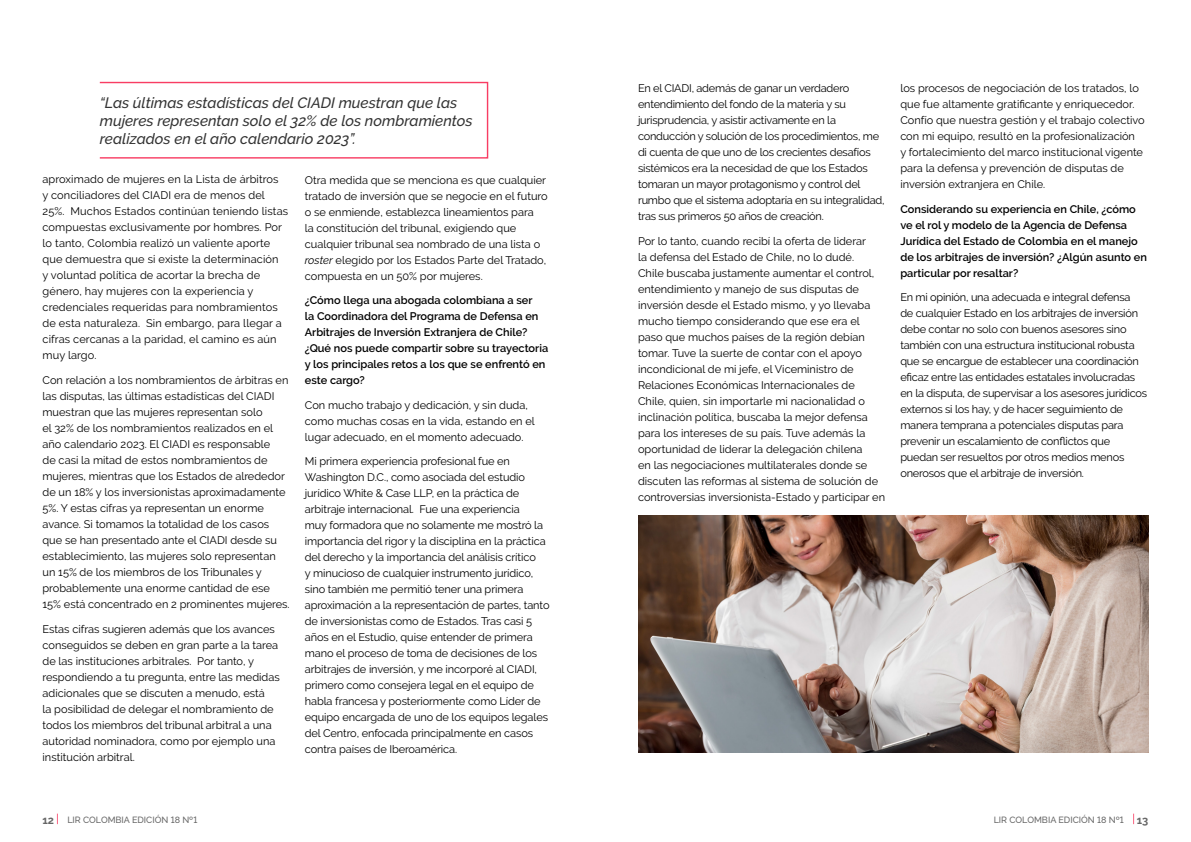
<style>
.page{position:relative;width:1191px;height:842px;background:#fff}
.page>*{position:absolute;margin:0;border:0;box-sizing:border-box;transform-origin:0 0}
.t1{font:italic 500 15px/18px "Raleway";color:#333}
.t2{font:11px/16px "Raleway";color:#000}
.t3{font:11px/16px "Raleway";letter-spacing:-.02em;color:#000}
.t4{font:600 11px/16px "Raleway";color:#000}
.t5{font:500 9px "Raleway";color:#666}
.s1{font-style:italic}
.s2{font-weight:700;font-size:11px}
</style>
<div class="page">
<img style="left:638px;top:515px;width:510px;height:238px">
<div style="left:99px;top:82px;width:389px;height:77px;border:1px solid #f83d63"></div>
<h1 class="t1" style="left:100px;top:94px;width:374px">“Las últimas estadísticas del CIADI muestran que las mujeres representan solo el 32% de los nombramientos realizados en el año calendario 2023”.</h1>
<p class="t2" style="left:43px;top:171px;width:247px">aproximado de mujeres en la Lista de árbitros<br>y conciliadores del CIADI era de menos del 25%. Muchos Estados continúan teniendo listas compuestas exclusivamente por hombres. Por lo tanto, Colombia realizó un valiente aporte que demuestra que si existe la determinación<br>y voluntad política de acortar la brecha de género, hay mujeres con la experiencia y credenciales requeridas para nombramientos de esta naturaleza. Sin embargo, para llegar a cifras cercanas a la paridad, el camino es aún muy largo.</p>
<p class="t2" style="left:43px;top:372px;width:249px">Con relación a los nombramientos de árbitras en las disputas, las últimas estadísticas del CIADI muestran que las mujeres representan solo<br>el 32% de los nombramientos realizados en el año calendario 2023. El CIADI es responsable<br>de casi la mitad de estos nombramientos de mujeres, mientras que los Estados de alrededor de un 18% y los inversionistas aproximadamente 5%. Y estas cifras ya representan un enorme avance. Si tomamos la totalidad de los casos que se han presentado ante el CIADI desde su establecimiento, las mujeres solo representan un 15% de los miembros de los Tribunales y probablemente una enorme cantidad de ese 15% está concentrado en 2 prominentes mujeres.</p>
<p class="t2" style="left:43px;top:621px;width:239px">Estas cifras sugieren además que los avances conseguidos se deben en gran parte a la tarea de las instituciones arbitrales. Por tanto, y respondiendo a tu pregunta, entre las medidas adicionales que se discuten a menudo, está<br>la posibilidad de delegar el nombramiento de todos los miembros del tribunal arbitral a una autoridad nominadora, como por ejemplo una institución arbitral.</p>
<p class="t2" style="left:305px;top:172px;width:244px">Otra medida que se menciona es que cualquier tratado de inversión que se negocie en el futuro o se enmiende, establezca lineamientos para<br>la constitución del tribunal, exigiendo que cualquier tribunal sea nombrado de una lista o <span class="s1">roster</span> elegido por los Estados Parte del Tratado, compuesta en un 50% por mujeres.</p>
<p class="t4" style="left:305px;top:292px;width:245px">¿Cómo llega una abogada colombiana a ser<br>la Coordinadora del Programa de Defensa en Arbitrajes de Inversión Extranjera de Chile? ¿Qué nos puede compartir sobre su trayectoria y los principales retos a los que se enfrentó en este cargo?</p>
<p class="t2" style="left:305px;top:397px;width:232px">Con mucho trabajo y dedicación, y sin duda, como muchas cosas en la vida, estando en el lugar adecuado, en el momento adecuado.</p>
<p class="t2" style="left:305px;top:453px;width:246px">Mi primera experiencia profesional fue en Washington D.C., como asociada del estudio jurídico White &amp; Case LLP, en la práctica de arbitraje internacional. Fue una experiencia<br>muy formadora que no solamente me mostró la importancia del rigor y la disciplina en la práctica del derecho y la importancia del análisis crítico<br>y minucioso de cualquier instrumento jurídico, sino también me permitió tener una primera aproximación a la representación de partes, tanto de inversionistas como de Estados. Tras casi 5 años en el Estudio, quise entender de primera mano el proceso de toma de decisiones de los arbitrajes de inversión, y me incorporé al CIADI, primero como consejera legal en el equipo de habla francesa y posteriormente como Líder de equipo encargada de uno de los equipos legales del Centro, enfocada principalmente en casos contra países de Iberoamérica.</p>
<p class="t3" style="left:638px;top:80px;width:248px">En el CIADI, además de ganar un verdadero entendimiento del fondo de la materia y su jurisprudencia, y asistir activamente en la conducción y solución de los procedimientos, me di cuenta de que uno de los crecientes desafíos sistémicos era la necesidad de que los Estados tomaran un mayor protagonismo y control del rumbo que el sistema adoptaría en su integralidad, tras sus primeros 50 años de creación.</p>
<p class="t2" style="left:638px;top:233px;width:249px">Por lo tanto, cuando recibí la oferta de liderar<br>la defensa del Estado de Chile, no lo dudé.<br>Chile buscaba justamente aumentar el control, entendimiento y manejo de sus disputas de inversión desde el Estado mismo, y yo llevaba mucho tiempo considerando que ese era el paso que muchos países de la región debían tomar. Tuve la suerte de contar con el apoyo incondicional de mi jefe, el Viceministro de Relaciones Económicas Internacionales de Chile, quien, sin importarle mi nacionalidad o inclinación política, buscaba la mejor defensa para los intereses de su país. Tuve además la oportunidad de liderar la delegación chilena<br>en las negociaciones multilaterales donde se discuten las reformas al sistema de solución de controversias inversionista-Estado y participar en</p>
<p class="t2" style="left:900px;top:80px;width:246px">los procesos de negociación de los tratados, lo que fue altamente gratificante y enriquecedor.<br>Confío que nuestra gestión y el trabajo colectivo con mi equipo, resultó en la profesionalización<br>y fortalecimiento del marco institucional vigente para la defensa y prevención de disputas de inversión extranjera en Chile.</p>
<p class="t4" style="left:900px;top:201px;width:248px">Considerando su experiencia en Chile, ¿cómo ve el rol y modelo de la Agencia de Defensa Jurídica del Estado de Colombia en el manejo de los arbitrajes de inversión? ¿Algún asunto en particular por resaltar?</p>
<p class="t3" style="left:900px;top:289px;width:248px">En mi opinión, una adecuada e integral defensa<br>de cualquier Estado en los arbitrajes de inversión debe contar no solo con buenos asesores sino también con una estructura institucional robusta que se encargue de establecer una coordinación eficaz entre las entidades estatales involucradas en la disputa, de supervisar a los asesores jurídicos externos si los hay, y de hacer seguimiento de manera temprana a potenciales disputas para prevenir un escalamiento de conflictos que puedan ser resueltos por otros medios menos onerosos que el arbitraje de inversión.</p>
<p class="t5" style="left:43px;top:815px;width:156px"><span class="s2">12</span> LIR COLOMBIA EDICIÓN 18 Nº1</p>
<p class="t5" style="left:993px;top:815px;width:156px">LIR COLOMBIA EDICIÓN 18 Nº1 <span class="s2">13</span></p>
</div>
